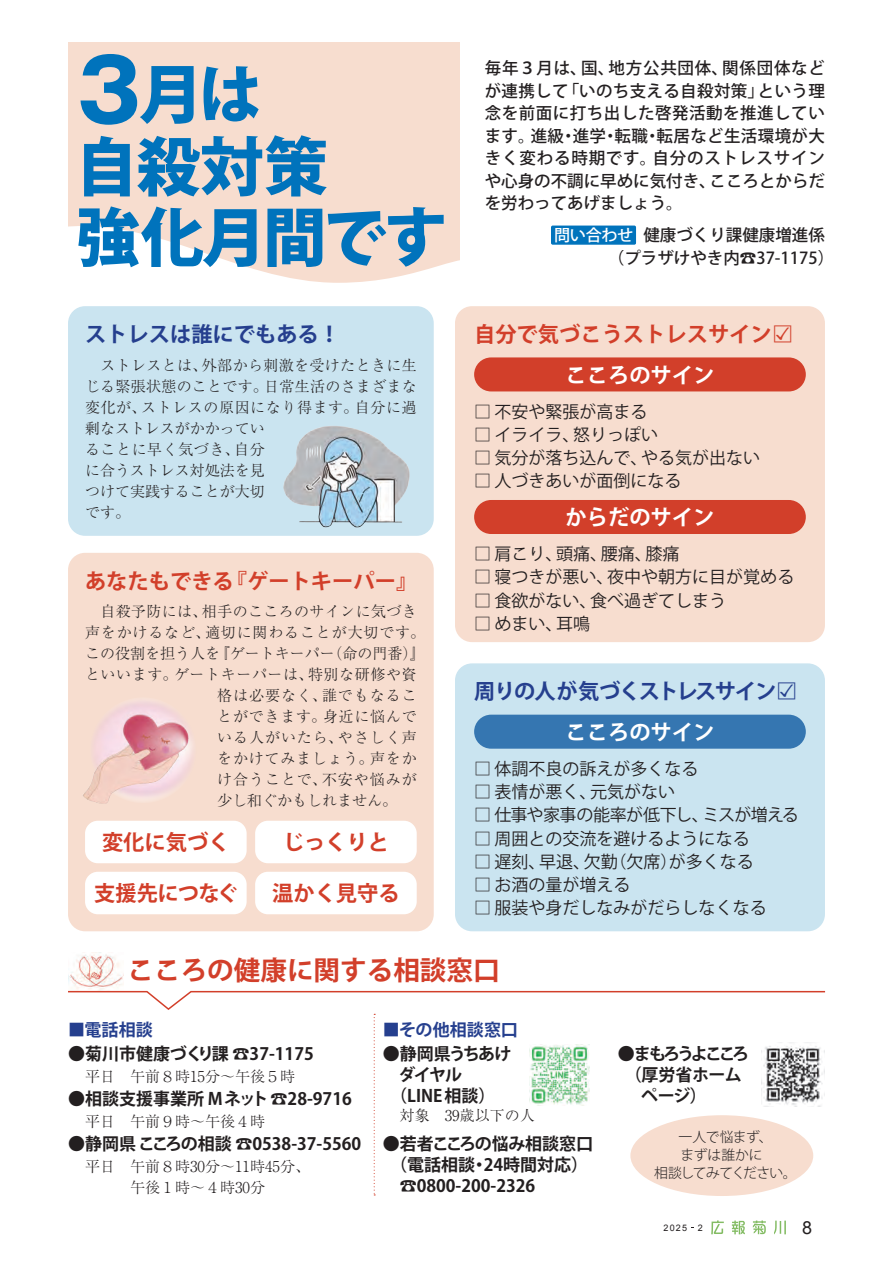
<style>
.page{position:relative;width:893px;height:1263px;background:#fff}
.page>*{position:absolute;margin:0;border:0;box-sizing:border-box;transform-origin:0 0}
.t1{font:800 63.75px/71.6px "Koz Go Pr 6 N";letter-spacing:-.03em;color:#0073bc}
.t2{font:700 26.55px "Koz Go Pr 6 N";color:#d23f2a}
.t3{font:700 21.3px "Koz Go Pr 6 N";color:#d23f2a}
.t4{font:700 21.3px "Koz Go Pr 6 N";color:#fff}
.t5{font:700 21.3px "Koz Go Pr 6 N";letter-spacing:-.055em;color:#253f8e}
.t6{font:700 21.3px "Koz Go Pr 6 N";letter-spacing:-.01em;color:#253f8e}
.t7{font:700 21.3px "Koz Go Pr 6 N";letter-spacing:-.025em;color:#d23f2a}
.t8{font:18px "Arial";color:#231f20}
.t9{font:16.95px "Koz Go Pr 6 N";color:#231f20}
.t10{font:700 16.95px "Koz Go Pr 6 N";color:#231f20}
.t11{font:16.95px "Koz Go Pr 6 N";letter-spacing:-.04em;color:#231f20}
.t12{font:700 16.95px "Koz Go Pr 6 N";letter-spacing:.005em;color:#253f8e}
.t13{font:700 16.95px "Koz Go Pr 6 N";letter-spacing:-.19em;color:#231f20}
.t14{font:700 16.95px "Koz Go Pr 6 N";letter-spacing:-.07em;color:#231f20}
.t15{font:500 16.5px/22.5px "Koz Go Pr 6 N";color:#231f20;text-align:justify}
.t16{font:300 15px/21px "Ryumin Pr 6 N";letter-spacing:.025em;color:#231f20}
.t17{font:300 15px/21px "Ryumin Pr 6 N";color:#231f20}
.t18{font:300 15px "Ryumin Pr 6 N";letter-spacing:.065em;color:#231f20}
.t19{font:300 15px "Ryumin Pr 6 N";letter-spacing:.05em;color:#231f20}
.t20{font:300 15px "Ryumin Pr 6 N";letter-spacing:.055em;color:#231f20}
.t21{font:300 13.8px/18px "Koz Go Pr 6 N";letter-spacing:-.03em;color:#231f20;text-align:center}
.t22{font:9px "Arial";color:#231f20}
.s1{font-family:"Gothic MB101 Pr 6 N";font-weight:700;font-size:85.05px}
.s2{font-size:16.2px;color:#fff}
</style>
<div class="page">
<svg style="left:711px;top:1220px;width:13px;height:14px"></svg>
<svg style="left:732px;top:1220px;width:13px;height:14px"></svg>
<svg style="left:753px;top:1220px;width:13px;height:14px"></svg>
<svg style="left:774px;top:1220px;width:12px;height:14px"></svg>
<div style="left:68px;top:43px;width:391px;height:255px;background:#f7ddcf"></div>
<svg style="left:68px;top:209px;width:392px;height:98px"></svg>
<div style="left:552px;top:226px;width:83px;height:18px;background:#0073bc"></div>
<div style="left:551px;top:226px;width:85px;height:19px;border:1px solid #0073bc"></div>
<div style="left:68px;top:306px;width:366px;height:230px;background:#cae4f0;border-radius:17px"></div>
<div style="left:455px;top:663px;width:370px;height:268px;background:#cae4f0;border-radius:17px"></div>
<div style="left:455px;top:306px;width:370px;height:336px;background:#f7ddcf;border-radius:17px"></div>
<div style="left:68px;top:553px;width:366px;height:378px;background:#f7ddcf;border-radius:17px"></div>
<div style="left:474px;top:715px;width:332px;height:34px;background:#3576b1;border-radius:17px"></div>
<div style="left:474px;top:357px;width:332px;height:34px;background:#d23f2a;border-radius:17px"></div>
<div style="left:474px;top:500px;width:332px;height:34px;background:#d23f2a;border-radius:17px"></div>
<div style="left:85px;top:821px;width:162px;height:42px;background:#fff;border-radius:13px"></div>
<div style="left:85px;top:872px;width:162px;height:42px;background:#fff;border-radius:13px"></div>
<div style="left:255px;top:821px;width:162px;height:42px;background:#fff;border-radius:13px"></div>
<div style="left:255px;top:872px;width:162px;height:42px;background:#fff;border-radius:13px"></div>
<img style="left:68px;top:952px;width:55px;height:38px">
<svg style="left:68px;top:990px;width:758px;height:205px"></svg>
<img style="left:283px;top:426px;width:127px;height:102px">
<img style="left:83px;top:700px;width:110px;height:104px">
<img style="left:761px;top:1043px;width:64px;height:64px">
<div style="left:528px;top:1043px;width:64px;height:64px;background:#fff"></div>
<img style="left:530px;top:1044px;width:59px;height:61px">
<div style="left:630px;top:1115px;width:183px;height:81px;background:#f7ddcf;border-radius:50%"></div>
<h1 class="t1" style="left:66px;top:60px;width:383px"><span class="s1">３</span>月は<br>自殺対策<br>強化月間です</h1>
<p class="t15" style="left:485px;top:57px;width:342px">毎年３月は、国、地方公共団体、関係団体などが連携して「いのち支える自殺対策」という理念を前面に打ち出した啓発活動を推進しています。進級・進学・転職・転居など生活環境が大きく変わる時期です。自分のストレスサインや心身の不調に早めに気付き、こころとからだを労わってあげましょう。</p>
<p class="t15" style="left:608px;top:224px;width:228px;text-indent:-54px"><span class="s2">問い合わせ</span> 健康づくり課健康増進係（プラザけやき内☎37-1175）</p>
<p class="t6" style="left:85px;top:322px;width:257px">ストレスは誰にでもある！</p>
<p class="t16" style="left:85px;top:354px;width:333px">　ストレスとは、外部から刺激を受けたときに生じる緊張状態のことです。日常生活のさまざまな変化が、ストレスの原因になり得ます。自分に過剰なストレスがかかってい<br>ることに早く気づき、自分<br>に合うストレス対処法を見<br>つけて実践することが大切<br>です。</p>
<p class="t3" style="left:85px;top:569px;width:334px">あなたもできる『ゲートキーパー』</p>
<p class="t16" style="left:85px;top:600px;width:333px">　自殺予防には、相手のこころのサインに気づき</p>
<p class="t20" style="left:85px;top:621px;width:342px">声をかけるなど、適切に関わることが大切です。</p>
<p class="t17" style="left:85px;top:642px;width:341px">この役割を担う人を『ゲートキーパー（命の門番）』</p>
<p class="t16" style="left:85px;top:663px;width:333px">といいます。ゲートキーパーは、特別な研修や資</p>
<p class="t18" style="left:217px;top:684px;width:201px">格は必要なく、誰でもなるこ</p>
<p class="t19" style="left:217px;top:705px;width:201px">とができます。身近に悩んで</p>
<p class="t18" style="left:217px;top:726px;width:201px">いる人がいたら、やさしく声</p>
<p class="t19" style="left:217px;top:747px;width:201px">をかけてみましょう。声をか</p>
<p class="t18" style="left:217px;top:768px;width:201px">け合うことで、不安や悩みが</p>
<p class="t17" style="left:217px;top:789px;width:181px">少し和ぐかもしれません。</p>
<p class="t3" style="left:102px;top:830px;width:129px">変化に気づく</p>
<p class="t7" style="left:94px;top:881px;width:145px">支援先につなぐ</p>
<p class="t3" style="left:283px;top:830px;width:108px">じっくりと</p>
<p class="t3" style="left:272px;top:881px;width:129px">温かく見守る</p>
<p class="t3" style="left:474px;top:322px;width:321px">自分で気づこうストレスサイン□✓</p>
<p class="t4" style="left:566px;top:363px;width:150px">こころのサイン</p>
<p class="t9" style="left:474px;top:402px;width:175px">□ 不安や緊張が高まる</p>
<p class="t9" style="left:474px;top:425px;width:186px">□ イライラ、怒りっぽい</p>
<p class="t9" style="left:474px;top:448px;width:288px">□ 気分が落ち込んで、やる気が出ない</p>
<p class="t9" style="left:474px;top:472px;width:209px">□ 人づきあいが面倒になる</p>
<p class="t4" style="left:566px;top:505px;width:150px">からだのサイン</p>
<p class="t9" style="left:474px;top:544px;width:207px">□ 肩こり、頭痛、腰痛、膝痛</p>
<p class="t9" style="left:474px;top:568px;width:322px">□ 寝つきが悪い、夜中や朝方に目が覚める</p>
<p class="t9" style="left:474px;top:591px;width:254px">□ 食欲がない、食べ過ぎてしまう</p>
<p class="t9" style="left:474px;top:614px;width:118px">□ めまい、耳鳴</p>
<p class="t5" style="left:474px;top:679px;width:325px">周りの人が気づくストレスサイン□✓</p>
<p class="t4" style="left:566px;top:720px;width:150px">こころのサイン</p>
<p class="t9" style="left:474px;top:759px;width:226px">□ 体調不良の訴えが多くなる</p>
<p class="t9" style="left:474px;top:782px;width:203px">□ 表情が悪く、元気がない</p>
<p class="t11" style="left:474px;top:806px;width:326px">□ 仕事や家事の能率が低下し、ミスが増える</p>
<p class="t9" style="left:474px;top:829px;width:277px">□ 周囲との交流を避けるようになる</p>
<p class="t9" style="left:474px;top:852px;width:281px">□ 遅刻、早退、欠勤（欠席）が多くなる</p>
<p class="t9" style="left:474px;top:875px;width:158px">□ お酒の量が増える</p>
<p class="t9" style="left:474px;top:899px;width:294px">□ 服装や身だしなみがだらしなくなる</p>
<h2 class="t2" style="left:128px;top:955px;width:374px">こころの健康に関する相談窓口</h2>
<p class="t12" style="left:68px;top:1020px;width:86px">■電話相談</p>
<p class="t10" style="left:68px;top:1044px;width:247px">●菊川市健康づくり課 ☎37-1175</p>
<p class="t17" style="left:85px;top:1065px;width:212px">平日　午前８時15分〜午後５時</p>
<p class="t10" style="left:68px;top:1089px;width:285px">●相談支援事業所 Mネット ☎28-9716</p>
<p class="t17" style="left:85px;top:1110px;width:182px">平日　午前９時〜午後４時</p>
<p class="t10" style="left:68px;top:1134px;width:295px">●静岡県 こころの相談 ☎0538-37-5560</p>
<p class="t17" style="left:85px;top:1155px;width:227px">平日　午前８時30分〜11時45分、　　　午後１時〜４時30分</p>
<p class="t12" style="left:383px;top:1020px;width:137px">■その他相談窓口</p>
<p class="t14" style="left:383px;top:1044px;width:130px">● 静岡県うちあけ</p>
<p class="t10" style="left:398px;top:1065px;width:65px">ダイヤル</p>
<p class="t10" style="left:390px;top:1086px;width:107px">（LINE 相談）</p>
<p class="t17" style="left:400px;top:1104px;width:136px">対象　39歳以下の人</p>
<p class="t10" style="left:383px;top:1134px;width:212px">● 若者こころの悩み相談窓口</p>
<p class="t10" style="left:390px;top:1155px;width:200px">（電話相談・24時間対応）</p>
<p class="t10" style="left:400px;top:1176px;width:137px">☎0800-200-2326</p>
<p class="t13" style="left:618px;top:1044px;width:133px">● まもろうよこころ</p>
<p class="t10" style="left:625px;top:1065px;width:119px">（ 厚労省ホーム</p>
<p class="t10" style="left:641px;top:1086px;width:67px">ページ）</p>
<p class="t21" style="left:654px;top:1128px;width:144px">一人で悩まず、<br>まずは誰かに<br>相談してみてください。</p>
<p class="t22" style="left:663px;top:1222px;width:41px">2025 2</p>
<p class="t8" style="left:802px;top:1216px;width:12px">8</p>
</div>
